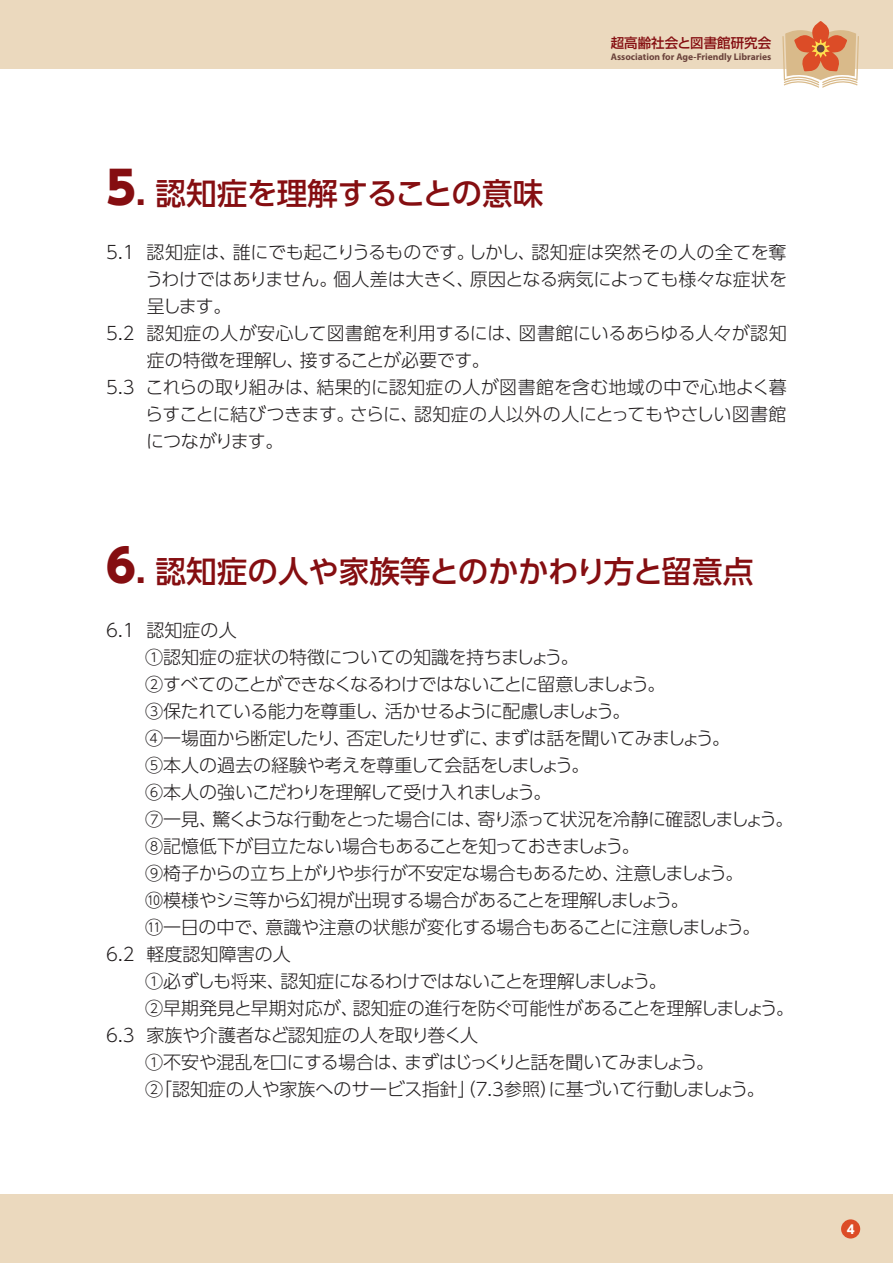
<style>
.page{position:relative;width:893px;height:1263px;background:#fff}
.page>*{position:absolute;margin:0;border:0;box-sizing:border-box;transform-origin:0 0}
.t1{font:500 30.6px "UD Shin Go Pr 6";letter-spacing:-.01em;color:#850e11}
.t2{font:300 18px "UD Shin Go Pr 6";letter-spacing:-.02em;color:#231f20}
.t3{font:300 18px "UD Shin Go Pr 6";letter-spacing:-.04em;color:#231f20}
.t4{font:300 18px "UD Shin Go Pr 6";color:#231f20}
.t5{font:300 18px "UD Shin Go Pr 6";letter-spacing:.005em;color:#231f20}
.t6{font:300 18px "UD Shin Go Pr 6";letter-spacing:.01em;color:#231f20}
.t7{font:300 18px "UD Shin Go Pr 6";letter-spacing:.015em;color:#231f20}
.t8{font:300 18px "UD Shin Go Pr 6";letter-spacing:-.055em;color:#231f20}
.t9{font:300 18px "UD Shin Go Pr 6";letter-spacing:-.045em;color:#231f20}
.t10{font:300 18px "UD Shin Go Pr 6";letter-spacing:-.05em;color:#231f20}
.t11{font:500 13.5px "Shin Go Pr 6 N";color:#850e11}
.t12{font:700 12px "UD Shin Go Pr 6 N";color:#fff}
.t13{font:700 9.6px "Myriad Pro";color:#6b433c}
.s1{font-weight:800;font-size:45px}
.s2{font-weight:800}
</style>
<div class="page">
<div style="left:0;top:0;width:893px;height:68px;background:#ebd9be"></div>
<div style="left:0;top:1195px;width:893px;height:68px;background:#ebd9be"></div>
<div style="left:841px;top:1219px;width:19px;height:19px;background:#dc4c27;border-radius:50%"></div>
<svg style="left:782px;top:21px;width:77px;height:67px"></svg>
<div style="left:817px;top:45px;width:8px;height:7px;background:#6b433c;border-radius:50%"></div>
<p class="t11" style="left:611px;top:32px;width:162px">超高齢社会と図書館研究会</p>
<p class="t13" style="left:611px;top:50px;width:162px">Association for Age-Friendly Libraries</p>
<h1 class="t1" style="left:106px;top:169px;width:438px"><span class="s1">5</span><span class="s2">.</span> 認知症を理解することの意味</h1>
<p class="t5" style="left:106px;top:238px;width:682px">5.1 認知症は、誰にでも起こりうるものです。しかし、認知症は突然その人の全てを奪</p>
<p class="t2" style="left:145px;top:265px;width:644px">うわけではありません。個人差は大きく、原因となる病気によっても様々な症状を</p>
<p class="t2" style="left:147px;top:292px;width:86px">呈します。</p>
<p class="t6" style="left:106px;top:319px;width:682px">5.2 認知症の人が安心して図書館を利用するには、図書館にいるあらゆる人々が認知</p>
<p class="t2" style="left:147px;top:346px;width:345px">症の特徴を理解し、接することが必要です。</p>
<p class="t7" style="left:106px;top:373px;width:682px">5.3 これらの取り組みは、結果的に認知症の人が図書館を含む地域の中で心地よく暮</p>
<p class="t2" style="left:145px;top:400px;width:643px">らすことに結びつきます。さらに、認知症の人以外の人にとってもやさしい図書館</p>
<p class="t10" style="left:146px;top:427px;width:139px">につながります。</p>
<h1 class="t1" style="left:106px;top:547px;width:649px"><span class="s1">6</span><span class="s2">.</span> 認知症の人や家族等とのかかわり方と留意点</h1>
<p class="t2" style="left:106px;top:616px;width:132px">6.1 認知症の人</p>
<p class="t2" style="left:145px;top:643px;width:435px">①認知症の症状の特徴についての知識を持ちましょう。</p>
<p class="t9" style="left:145px;top:670px;width:522px">②すべてのことができなくなるわけではないことに留意しましょう。</p>
<p class="t3" style="left:145px;top:697px;width:487px">③保たれている能力を尊重し、活かせるように配慮しましょう。</p>
<p class="t2" style="left:145px;top:724px;width:586px">④一場面から断定したり、否定したりせずに、まずは話を聞いてみましょう。</p>
<p class="t2" style="left:145px;top:751px;width:446px">⑤本人の過去の経験や考えを尊重して会話をしましょう。</p>
<p class="t2" style="left:145px;top:778px;width:408px">⑥本人の強いこだわりを理解して受け入れましょう。</p>
<p class="t8" style="left:145px;top:805px;width:650px">⑦一見、驚くような行動をとった場合には、寄り添って状況を冷静に確認しましょう。</p>
<p class="t2" style="left:145px;top:832px;width:496px">⑧記憶低下が目立たない場合もあることを知っておきましょう。</p>
<p class="t2" style="left:145px;top:859px;width:600px">⑨椅子からの立ち上がりや歩行が不安定な場合もあるため、注意しましょう。</p>
<p class="t3" style="left:145px;top:886px;width:545px">⑩模様やシミ等から幻視が出現する場合があることを理解しましょう。</p>
<p class="t2" style="left:145px;top:913px;width:617px">⑪一日の中で、意識や注意の状態が変化する場合もあることに注意しましょう。</p>
<p class="t4" style="left:106px;top:940px;width:186px">6.2 軽度認知障害の人</p>
<p class="t2" style="left:145px;top:967px;width:523px">①必ずしも将来、認知症になるわけではないことを理解しましょう。</p>
<p class="t4" style="left:145px;top:994px;width:650px">②早期発見と早期対応が、認知症の進行を防ぐ可能性があることを理解しましょう。</p>
<p class="t2" style="left:106px;top:1021px;width:373px">6.3 家族や介護者など認知症の人を取り巻く人</p>
<p class="t2" style="left:145px;top:1048px;width:570px">①不安や混乱を口にする場合は、まずはじっくりと話を聞いてみましょう。</p>
<p class="t2" style="left:145px;top:1075px;width:621px">②「認知症の人や家族へのサービス指針」（7.3参照）に基づいて行動しましょう。</p>
<p class="t12" style="left:847px;top:1219px;width:9px">4</p>
</div>
